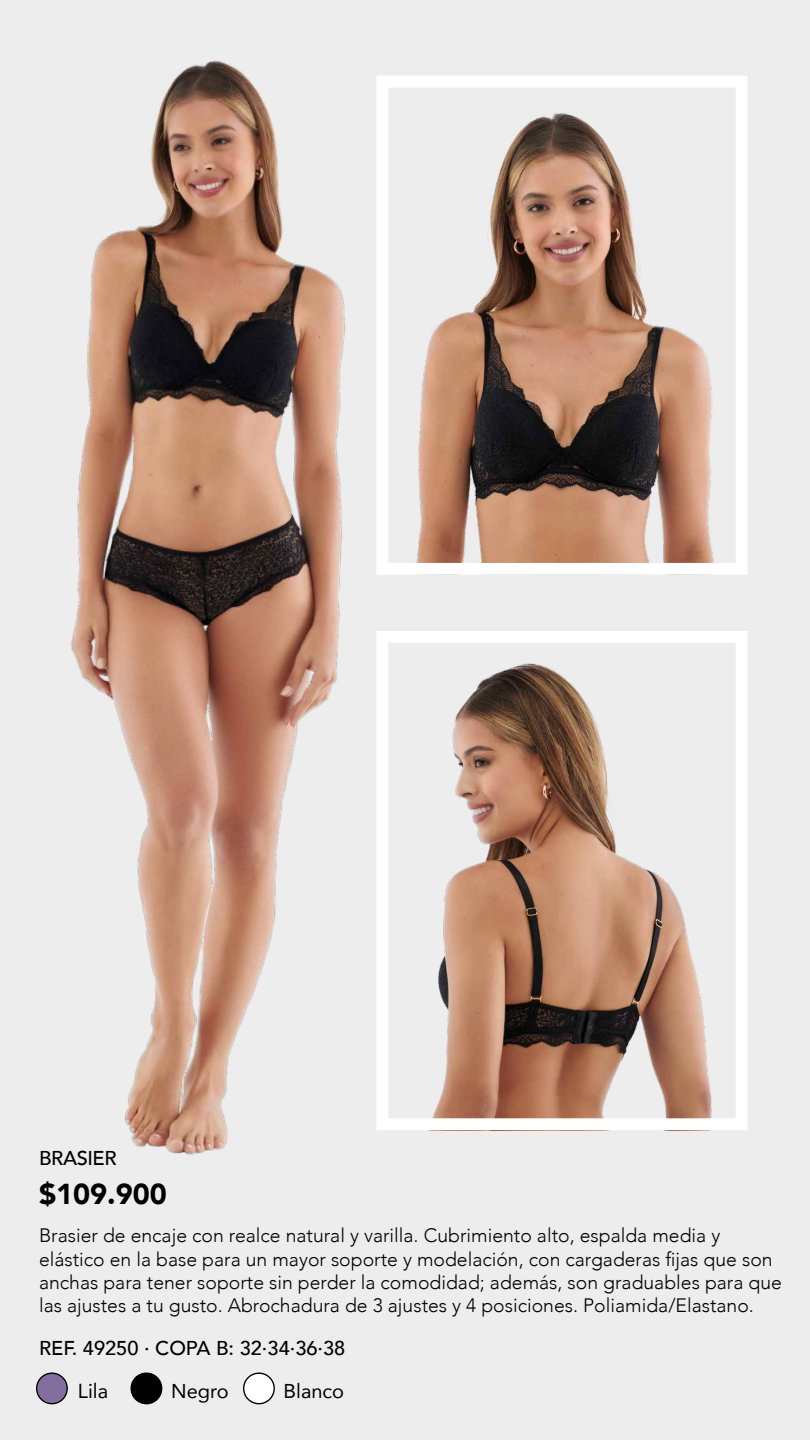
<style>
.page{position:relative;width:810px;height:1440px;background:#ededed}
.page>*{position:absolute;margin:0;border:0;box-sizing:border-box;transform-origin:0 0}
.t1{font:900 28.8px "Avenir";color:#000}
.t2{font:20.17px "Avenir";color:#000}
.t3{font:500 20.02px "Avenir";color:#000}
.t4{font:20.02px "Avenir";color:#000}
.t5{font:500 19.95px "Avenir";letter-spacing:-.02em;color:#000}
.t6{font:300 19.42px/23.2px "Avenir";color:#000}
</style>
<div class="page">
<img style="left:70px;top:60px;width:383px;height:1095px">
<img style="left:381px;top:69px;width:333px;height:493px">
<img style="left:389px;top:644px;width:323px;height:473px">
<div style="left:376px;top:76px;width:372px;height:499px;border:12px solid #fff"></div>
<div style="left:376px;top:631px;width:372px;height:499px;border:12px solid #fff"></div>
<div style="left:244px;top:1373px;width:30px;height:31px;background:#fff;border-radius:50%"></div>
<div style="left:243px;top:1372px;width:32px;height:32px;border:1px solid #000;border-radius:50%"></div>
<div style="left:37px;top:1373px;width:30px;height:31px;background:#846ea0;border-radius:50%"></div>
<div style="left:36px;top:1372px;width:32px;height:32px;border:1px solid #000;border-radius:50%"></div>
<div style="left:131px;top:1373px;width:31px;height:31px;background:#000;border-radius:50%"></div>
<div style="left:130px;top:1372px;width:32px;height:32px;border:1px solid #000;border-radius:50%"></div>
<p class="t5" style="left:39px;top:1141px;width:79px">BRASIER</p>
<h1 class="t1" style="left:39px;top:1169px;width:129px">$109.900</h1>
<p class="t6" style="left:39px;top:1224px;width:744px">Brasier de encaje con realce natural y varilla. Cubrimiento alto, espalda media y elástico en la base para un mayor soporte y modelación, con cargaderas fijas que son anchas para tener soporte sin perder la comodidad; además, son graduables para que las ajustes a tu gusto. Abrochadura de 3 ajustes y 4 posiciones. Poliamida/Elastano.</p>
<p class="t3" style="left:39px;top:1331px;width:308px">REF. 49250 · COPA B: 32·34·36·38</p>
<p class="t2" style="left:78px;top:1375px;width:32px">Lila</p>
<p class="t4" style="left:171px;top:1375px;width:59px">Negro</p>
<p class="t4" style="left:284px;top:1375px;width:62px">Blanco</p>
</div>
